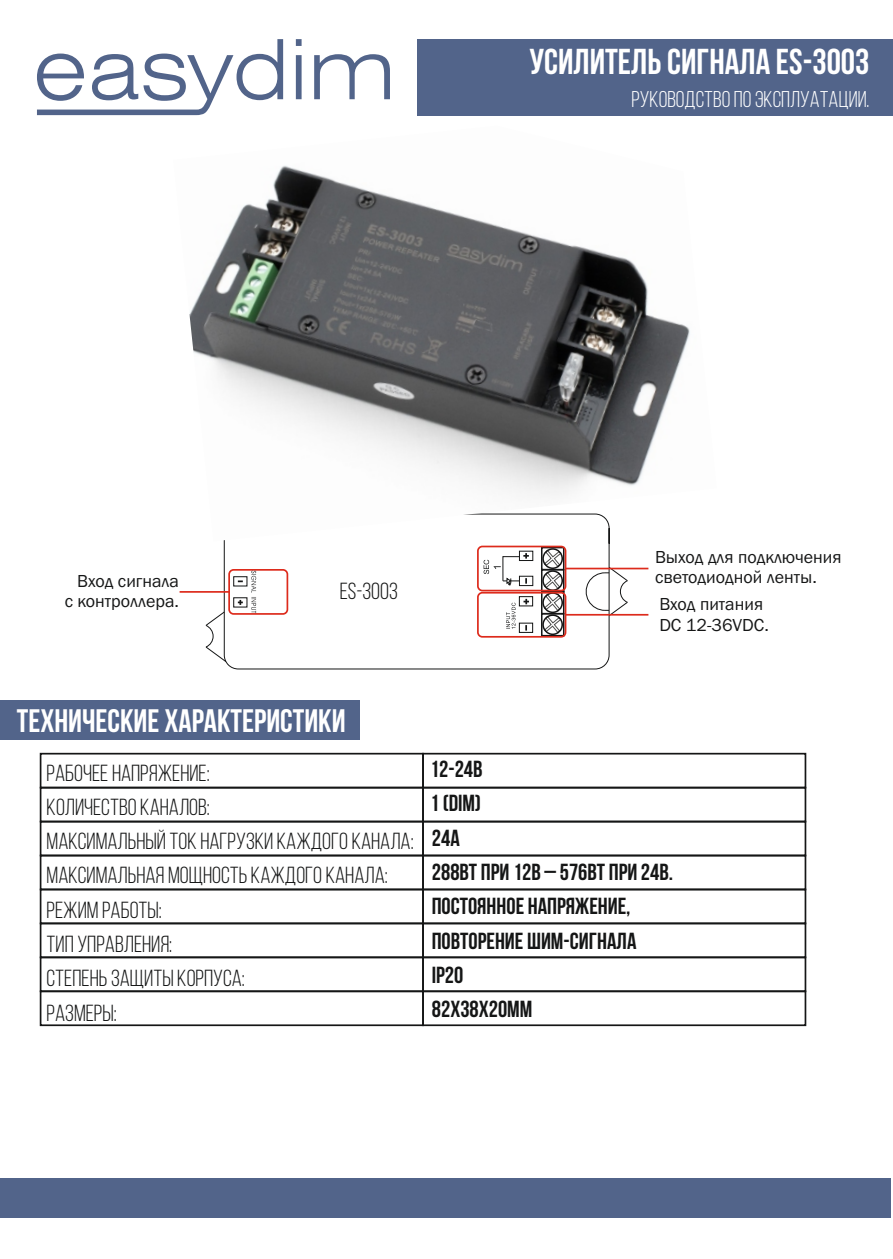
<style>
.page{position:relative;width:893px;height:1259px;background:#fff}
.page>*{position:absolute;margin:0;border:0;box-sizing:border-box;transform-origin:0 0}
.t1{font:700 36px "Bebas Neue";color:#fff}
.t2{font:700 32.4px "Bebas Neue";color:#fff}
.t3{font:23.4px/34.2px "Bebas Neue";color:#151616}
.t4{font:700 23.4px/34.2px "Bebas Neue";color:#151616}
.t5{font:22.8px "Bebas Neue";color:#fff}
.t6{font:18px/20.4px "Franklin Gothic";color:#151616}
</style>
<div class="page">
<svg style="left:37px;top:39px;width:246px;height:76px"></svg>
<svg style="left:296px;top:39px;width:6px;height:60px"></svg>
<svg style="left:314px;top:54px;width:76px;height:45px"></svg>
<div style="left:417px;top:39px;width:476px;height:76px;background:#52648a"></div>
<div style="left:0;top:700px;width:359px;height:39px;background:#52648a"></div>
<div style="left:40px;top:753px;width:384px;height:35px;border:2px solid #151616"></div>
<div style="left:422px;top:753px;width:384px;height:35px;border:2px solid #151616"></div>
<div style="left:40px;top:787px;width:384px;height:35px;border:2px solid #151616"></div>
<div style="left:422px;top:787px;width:384px;height:35px;border:2px solid #151616"></div>
<div style="left:40px;top:820px;width:384px;height:36px;border:2px solid #151616"></div>
<div style="left:422px;top:820px;width:384px;height:36px;border:2px solid #151616"></div>
<div style="left:40px;top:854px;width:384px;height:36px;border:2px solid #151616"></div>
<div style="left:422px;top:854px;width:384px;height:36px;border:2px solid #151616"></div>
<div style="left:40px;top:888px;width:384px;height:36px;border:2px solid #151616"></div>
<div style="left:422px;top:888px;width:384px;height:36px;border:2px solid #151616"></div>
<div style="left:40px;top:922px;width:384px;height:36px;border:2px solid #151616"></div>
<div style="left:422px;top:922px;width:384px;height:36px;border:2px solid #151616"></div>
<div style="left:40px;top:956px;width:384px;height:36px;border:2px solid #151616"></div>
<div style="left:422px;top:956px;width:384px;height:36px;border:2px solid #151616"></div>
<div style="left:40px;top:990px;width:384px;height:36px;border:2px solid #151616"></div>
<div style="left:422px;top:990px;width:384px;height:36px;border:2px solid #151616"></div>
<svg style="left:224px;top:541px;width:386px;height:128px"></svg>
<svg style="left:205px;top:611px;width:22px;height:51px"></svg>
<svg style="left:585px;top:566px;width:43px;height:50px"></svg>
<div style="left:541px;top:613px;width:23px;height:23px;border:2px solid #151616"></div>
<div style="left:542px;top:614px;width:21px;height:21px;border:2px solid #151616;border-radius:50%"></div>
<div style="left:541px;top:591px;width:23px;height:23px;border:2px solid #151616"></div>
<div style="left:542px;top:592px;width:21px;height:21px;border:2px solid #151616;border-radius:50%"></div>
<div style="left:541px;top:569px;width:23px;height:23px;border:2px solid #151616"></div>
<div style="left:542px;top:570px;width:21px;height:21px;border:2px solid #151616;border-radius:50%"></div>
<svg style="left:544px;top:550px;width:18px;height:83px"></svg>
<div style="left:541px;top:547px;width:23px;height:23px;border:2px solid #151616"></div>
<div style="left:542px;top:548px;width:21px;height:21px;border:2px solid #151616;border-radius:50%"></div>
<hr style="left:566px;top:568px;width:82px;height:1px;background:#dd2b1c">
<div style="left:477px;top:592px;width:89px;height:45px;border:2px solid #dd2b1c;border-radius:4px"></div>
<hr style="left:566px;top:614px;width:82px;height:1px;background:#dd2b1c">
<div style="left:477px;top:545px;width:89px;height:46px;border:2px solid #dd2b1c;border-radius:4px"></div>
<div style="left:228px;top:569px;width:60px;height:46px;border:2px solid #dd2b1c;border-radius:4px"></div>
<hr style="left:180px;top:591px;width:49px;height:2px;background:#dd2b1c">
<svg style="left:251px;top:571px;width:5px;height:42px"></svg>
<div style="left:233px;top:576px;width:14px;height:10px;border:1px solid #151616"></div>
<div style="left:233px;top:597px;width:14px;height:10px;border:1px solid #151616"></div>
<div style="left:519px;top:576px;width:14px;height:10px;border:1px solid #151616"></div>
<svg style="left:523px;top:599px;width:6px;height:5px"></svg>
<div style="left:519px;top:596px;width:14px;height:10px;border:1px solid #151616"></div>
<div style="left:519px;top:622px;width:14px;height:11px;border:1px solid #151616"></div>
<svg style="left:506px;top:602px;width:9px;height:27px"></svg>
<svg style="left:484px;top:553px;width:45px;height:33px"></svg>
<svg style="left:238px;top:600px;width:5px;height:5px"></svg>
<div style="left:0;top:1177px;width:891px;height:40px;background:#52648a"></div>
<img style="left:189px;top:165px;width:501px;height:376px">
<h1 class="t1" style="left:530px;top:47px;width:341px">Усилитель сигнала ES-3003</h1>
<p class="t5" style="left:631px;top:90px;width:239px">Руководство по эксплуатации.</p>
<p class="t6" style="left:65px;top:572px;width:116px;text-align:right">Вход сигнала с контроллера.</p>
<p class="t3" style="left:340px;top:576px;width:60px">ES-3003</p>
<p class="t6" style="left:655px;top:548px;width:188px">Выход для подключения светодиодной ленты.</p>
<p class="t6" style="left:659px;top:595px;width:111px">Вход питания<br>DC 12-36VDC.</p>
<h2 class="t2" style="left:17px;top:708px;width:330px">Технические характеристики</h2>
<p class="t3" style="left:47px;top:757px;width:369px">Рабочее напряжение:<br>Количество каналов:<br>Максимальный ток нагрузки каждого канала:<br>Максимальная мощность каждого канала:<br>Режим работы:<br>Тип управления:<br>Степень защиты корпуса:<br>Размеры:</p>
<p class="t4" style="left:430px;top:754px;width:245px">12-24В<br>1 (dim)<br>24А<br>288Вт при 12В – 576Вт при 24В. постоянное напряжение, повторение ШИМ-сигнала<br>IP20<br>82х38х20мм</p>
</div>
